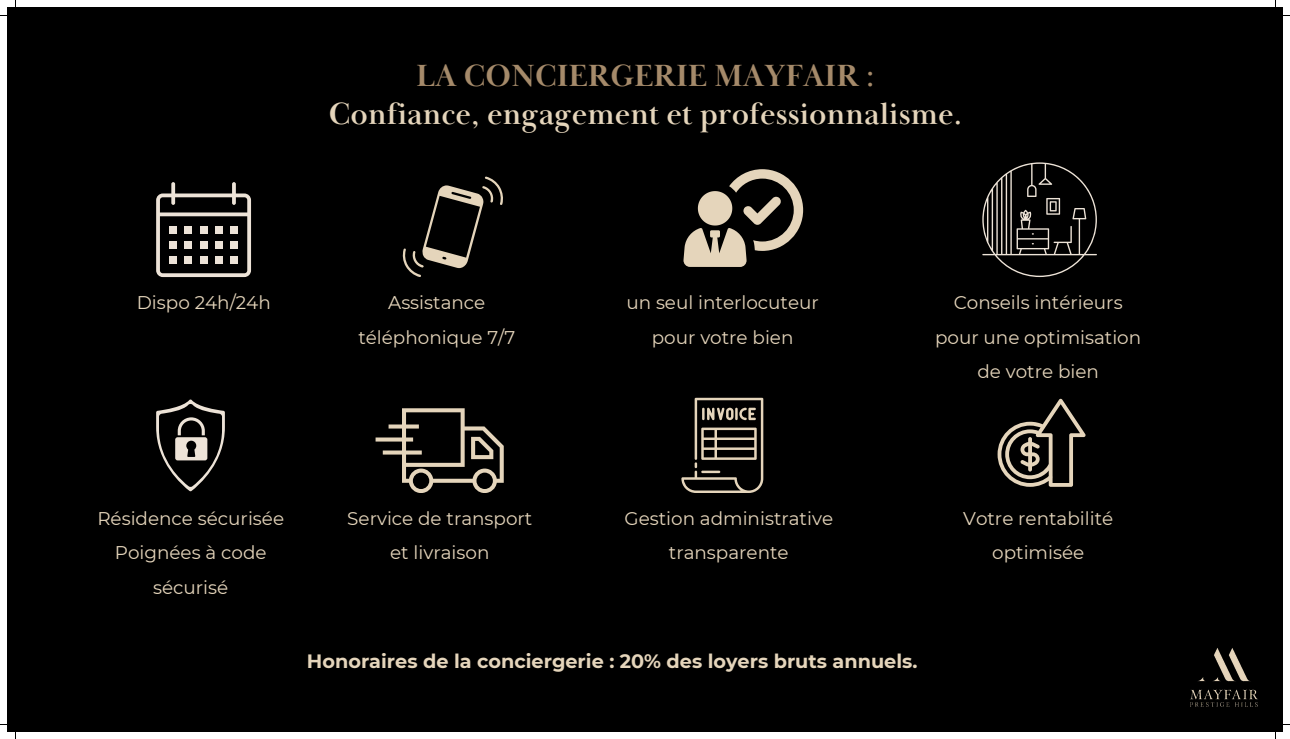
<style>
.page{position:relative;width:1290px;height:739px;background:#fff}
.page>*{position:absolute;margin:0;border:0;box-sizing:border-box;transform-origin:0 0}
.t1{font:700 31.5px/37.4px "Baskerville Display PT";color:#e5d5bb;text-align:center}
.t2{font:700 19.25px "Montserrat";color:#e5d5bb}
.t3{font:18.38px/34.8px "Montserrat";color:#e5d5bb;text-align:center}
.s1{color:#a58a6a}
</style>
<div class="page">
<div style="left:7px;top:7px;width:1276px;height:725px;background:#000"></div>
<svg style="left:156px;top:182px;width:95px;height:95px"></svg>
<div style="left:169px;top:226px;width:8px;height:7px;background:#ede3d7"></div>
<div style="left:185px;top:226px;width:7px;height:7px;background:#ede3d7"></div>
<div style="left:200px;top:226px;width:7px;height:7px;background:#ede3d7"></div>
<div style="left:215px;top:226px;width:8px;height:7px;background:#ede3d7"></div>
<div style="left:230px;top:226px;width:8px;height:7px;background:#ede3d7"></div>
<div style="left:169px;top:241px;width:8px;height:7px;background:#ede3d7"></div>
<div style="left:185px;top:241px;width:7px;height:7px;background:#ede3d7"></div>
<div style="left:200px;top:241px;width:7px;height:7px;background:#ede3d7"></div>
<div style="left:215px;top:241px;width:8px;height:7px;background:#ede3d7"></div>
<div style="left:230px;top:241px;width:8px;height:7px;background:#ede3d7"></div>
<div style="left:169px;top:256px;width:8px;height:8px;background:#ede3d7"></div>
<div style="left:185px;top:256px;width:7px;height:8px;background:#ede3d7"></div>
<div style="left:200px;top:256px;width:7px;height:8px;background:#ede3d7"></div>
<div style="left:215px;top:256px;width:8px;height:8px;background:#ede3d7"></div>
<div style="left:230px;top:256px;width:8px;height:8px;background:#ede3d7"></div>
<svg style="left:402px;top:176px;width:101px;height:101px"></svg>
<svg style="left:683px;top:169px;width:120px;height:98px"></svg>
<svg style="left:982px;top:162px;width:115px;height:115px"></svg>
<svg style="left:156px;top:399px;width:69px;height:92px"></svg>
<svg style="left:375px;top:408px;width:129px;height:85px"></svg>
<svg style="left:681px;top:398px;width:82px;height:95px"></svg>
<svg style="left:997px;top:399px;width:88px;height:87px"></svg>
<img style="left:1190px;top:648px;width:68px;height:59px">
<h1 class="t1" style="left:329px;top:59px;width:635px"><span class="s1">LA CONCIERGERIE MAYFAIR :<br></span>Confiance, engagement et professionnalisme.</h1>
<p class="t3" style="left:137px;top:285px;width:136px">Dispo 24h/24h</p>
<p class="t3" style="left:626px;top:285px;width:194px">un seul interlocuteur pour votre bien</p>
<p class="t3" style="left:935px;top:285px;width:208px">Conseils intérieurs pour une optimisation de votre bien</p>
<p class="t3" style="left:358px;top:285px;width:158px">Assistance téléphonique 7/7</p>
<p class="t3" style="left:97px;top:500px;width:188px">Résidence sécurisée</p>
<p class="t3" style="left:115px;top:535px;width:153px">Poignées à code sécurisé</p>
<p class="t3" style="left:347px;top:500px;width:187px">Service de transport</p>
<p class="t3" style="left:390px;top:535px;width:101px">et livraison</p>
<p class="t3" style="left:624px;top:500px;width:210px">Gestion administrative transparente</p>
<p class="t2" style="left:307px;top:649px;width:612px">Honoraires de la conciergerie : 20% des loyers bruts annuels.</p>
<p class="t3" style="left:963px;top:500px;width:152px">Votre rentabilité optimisée</p>
</div>
